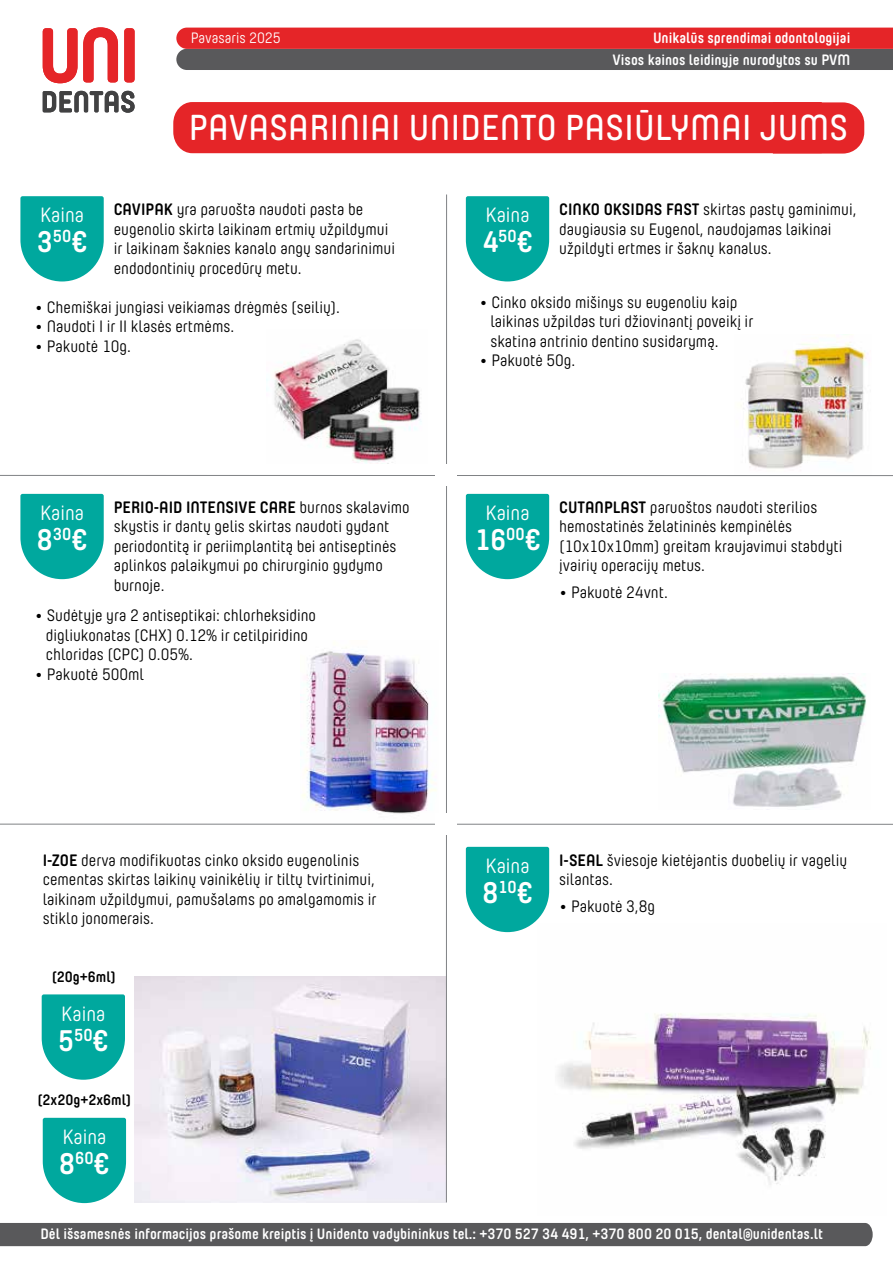
<style>
.page{position:relative;width:893px;height:1263px;background:#fff}
.page>*{position:absolute;margin:0;border:0;box-sizing:border-box;transform-origin:0 0}
.t1{font:600 36px "Yummo";letter-spacing:.01em;color:#fff}
.t2{font:700 29.7px "Yummo";color:#fff}
.t3{font:20.7px "Yummo";color:#fff}
.t4{font:16.5px/19.5px "Yummo";color:#000}
.t5{font:700 15px "Yummo";color:#fff}
.t6{font:700 15px "Yummo";color:#000}
.t7{font:15px "Yummo";color:#fff}
.s1{font-weight:700}
</style>
<div class="page">
<svg style="left:176px;top:28px;width:717px;height:42px;background:#9f4042"></svg>
<div style="left:0;top:1223px;width:873px;height:23px;background:#59595b"></div>
<img style="left:135px;top:976px;width:311px;height:226px">
<img style="left:743px;top:342px;width:124px;height:127px">
<div style="left:173px;top:102px;width:691px;height:52px;background:#e52528"></div>
<svg style="left:43px;top:27px;width:92px;height:56px"></svg>
<svg style="left:43px;top:91px;width:92px;height:22px"></svg>
<hr style="left:0;top:475px;width:893px;height:1px;background:#808285">
<hr style="left:446px;top:194px;width:1px;height:1008px;background:#808285">
<div style="left:435px;top:464px;width:22px;height:22px;background:#fff"></div>
<svg style="left:20px;top:196px;width:84px;height:85px;background:#1cb1a8"></svg>
<svg style="left:466px;top:196px;width:83px;height:85px;background:#19b0a7"></svg>
<img style="left:266px;top:339px;width:156px;height:124px">
<svg style="left:20px;top:494px;width:84px;height:85px;background:#1cb1a8"></svg>
<svg style="left:466px;top:494px;width:83px;height:85px;background:#1ab0a7"></svg>
<img style="left:302px;top:651px;width:135px;height:163px">
<img style="left:658px;top:673px;width:209px;height:134px">
<hr style="left:0;top:824px;width:893px;height:1px;background:#808285">
<div style="left:435px;top:813px;width:22px;height:21px;background:#fff"></div>
<svg style="left:42px;top:994px;width:83px;height:86px;background:#1cb1a8"></svg>
<svg style="left:466px;top:847px;width:83px;height:85px;background:#17afa6"></svg>
<svg style="left:43px;top:1118px;width:83px;height:85px;background:#1ab0a7"></svg>
<img style="left:538px;top:924px;width:333px;height:261px">
<p class="t7" style="left:191px;top:27px;width:92px">Pavasaris 2025</p>
<p class="t5" style="left:653px;top:24px;width:199px">Unikalūs sprendimai odontologijai</p>
<p class="t5" style="left:613px;top:46px;width:239px">Visos kainos leidinyje nurodytos su PVM</p>
<p class="t3" style="left:40px;top:201px;width:46px">Kaina</p>
<h2 class="t2" style="left:37px;top:215px;width:52px">3<sup>50</sup>€</h2>
<h1 class="t1" style="left:189px;top:99px;width:661px">PAVASARINIAI UNIDENTO PASIŪLYMAI JUMS</h1>
<p class="t4" style="left:114px;top:199px;width:283px"><span class="s1">CAVIPAK</span> yra paruošta naudoti pasta be eugenolio skirta laikinam ertmių užpildymui ir laikinam šaknies kanalo angų sandarinimui endodontinių procedūrų metu.</p>
<p class="t3" style="left:485px;top:201px;width:46px">Kaina</p>
<h2 class="t2" style="left:482px;top:215px;width:52px">4<sup>50</sup>€</h2>
<p class="t4" style="left:559px;top:199px;width:299px"><span class="s1">CINKO OKSIDAS FAST</span> skirtas pastų gaminimui, daugiausia su Eugenol, naudojamas laikinai užpildyti ertmes ir šaknų kanalus.</p>
<p class="t4" style="left:35px;top:297px;width:307px">• Chemiškai jungiasi veikiamas drėgmės (seilių).</p>
<p class="t4" style="left:35px;top:316px;width:201px">• Naudoti I ir II klasės ertmėms.</p>
<p class="t4" style="left:35px;top:336px;width:97px">• Pakuotė 10g.</p>
<p class="t3" style="left:40px;top:498px;width:46px">Kaina</p>
<h2 class="t2" style="left:37px;top:513px;width:52px">8<sup>30</sup>€</h2>
<p class="t4" style="left:114px;top:496px;width:297px"><span class="s1">PERIO-AID INTENSIVE CARE</span> burnos skalavimo skystis ir dantų gelis skirtas naudoti gydant periodontitą ir periimplantitą bei antiseptinės aplinkos palaikymui po chirurginio gydymo burnoje.</p>
<p class="t4" style="left:46px;top:605px;width:272px;text-indent:-11px">• Sudėtyje yra 2 antiseptikai: chlorheksidino digliukonatas (CHX) 0.12% ir cetilpiridino chloridas (CPC) 0.05%.</p>
<p class="t4" style="left:35px;top:663px;width:111px">• Pakuotė 500ml</p>
<p class="t4" style="left:43px;top:849px;width:335px"><span class="s1">I-ZOE</span> derva modifikuotas cinko oksido eugenolinis cementas skirtas laikinų vainikėlių ir tiltų tvirtinimui, laikinam užpildymui, pamušalams po amalgamomis ir stiklo jonomerais.</p>
<p class="t6" style="left:52px;top:963px;width:66px">(20g+6ml)</p>
<p class="t3" style="left:61px;top:999px;width:46px">Kaina</p>
<h2 class="t2" style="left:58px;top:1013px;width:52px">5<sup>50</sup>€</h2>
<p class="t6" style="left:38px;top:1086px;width:95px">(2x20g+2x6ml)</p>
<p class="t3" style="left:62px;top:1122px;width:46px">Kaina</p>
<h2 class="t2" style="left:59px;top:1136px;width:52px">8<sup>60</sup>€</h2>
<p class="t4" style="left:490px;top:291px;width:264px;text-indent:-11px">• Cinko oksido mišinys su eugenoliu kaip laikinas užpildas turi džiovinantį poveikį ir skatina antrinio dentino susidarymą.</p>
<p class="t4" style="left:479px;top:350px;width:97px">• Pakuotė 50g.</p>
<p class="t3" style="left:485px;top:498px;width:46px">Kaina</p>
<h2 class="t2" style="left:474px;top:513px;width:68px">16<sup>00</sup>€</h2>
<p class="t4" style="left:559px;top:496px;width:285px"><span class="s1">CUTANPLAST</span> paruoštos naudoti sterilios hemostatinės želatininės kempinėlės (10x10x10mm) greitam kraujavimui stabdyti įvairių operacijų metus.</p>
<p class="t4" style="left:559px;top:582px;width:110px">• Pakuotė 24vnt.</p>
<p class="t3" style="left:485px;top:851px;width:46px">Kaina</p>
<h2 class="t2" style="left:482px;top:865px;width:52px">8<sup>10</sup>€</h2>
<p class="t4" style="left:559px;top:849px;width:290px"><span class="s1">I-SEAL</span> šviesoje kietėjantis duobelių ir vagelių silantas.</p>
<p class="t4" style="left:559px;top:896px;width:97px">• Pakuotė 3,8g</p>
<p class="t5" style="left:40px;top:1220px;width:784px">Dėl išsamesnės informacijos prašome kreiptis į Unidento vadybininkus tel.: +370 527 34 491, +370 800 20 015, dental@unidentas.lt</p>
</div>
